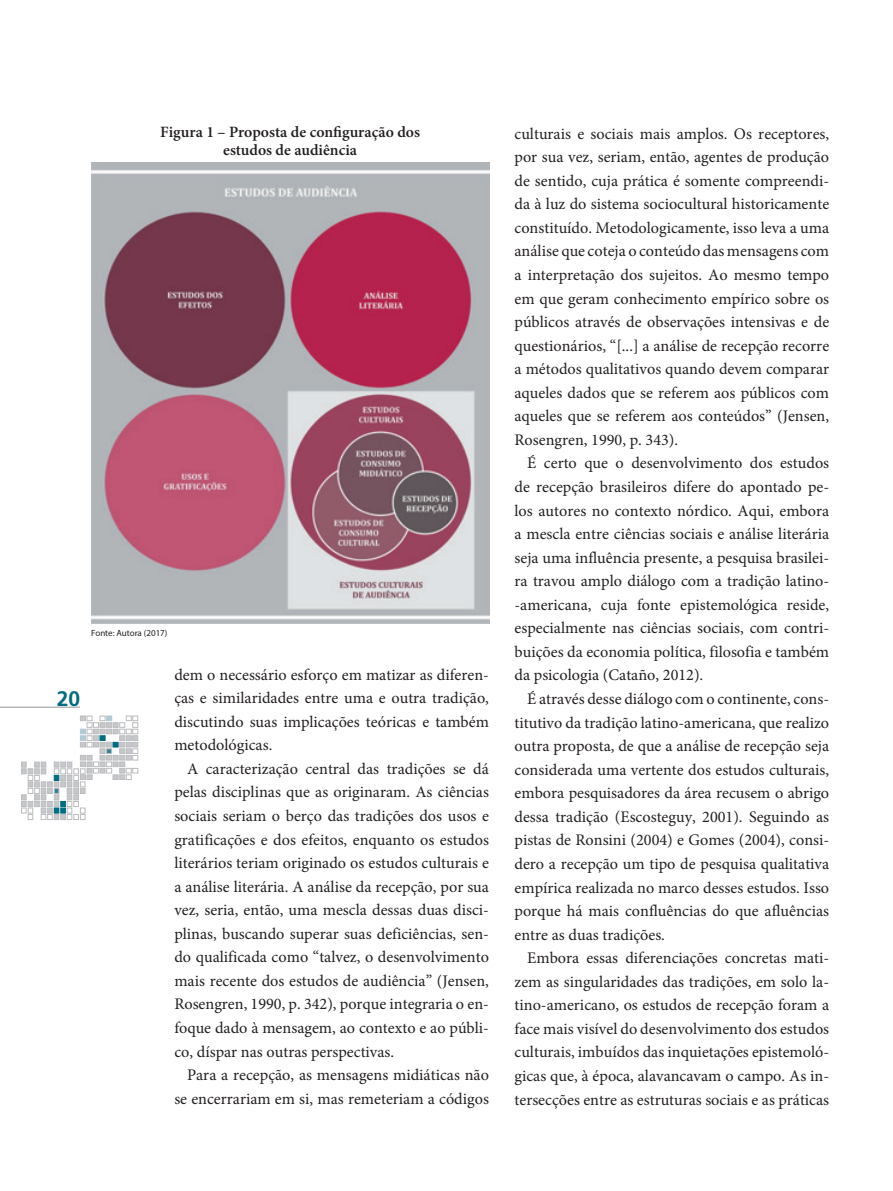
<style>
.page{position:relative;width:893px;height:1191px;background:#fff}
.page>*{position:absolute;margin:0;border:0;box-sizing:border-box;transform-origin:0 0}
.t1{font:700 21px "Frutiger";color:#006c81}
.t2{font:16.2px/23.5px "Minion Pro";color:#231f20;text-align:justify}
.t3{font:600 15.75px/18px "Minion Pro";color:#231f20;text-align:center}
.t4{font:9px "Myriad Pro";color:#231f20}
</style>
<div class="page">
<svg style="left:21px;top:716px;width:117px;height:103px"></svg>
<hr style="left:0;top:707px;width:80px;height:1px;background:#b2b3b7">
<img style="left:91px;top:162px;width:398px;height:462px">
<p class="t3" style="left:160px;top:123px;width:261px">Figura 1 – Proposta de configuração dos estudos de audiência</p>
<p class="t1" style="left:57px;top:686px;width:25px">20</p>
<p class="t4" style="left:91px;top:627px;width:78px">Fonte: Autora (2017)</p>
<p class="t2" style="left:174px;top:662px;width:316px">dem o necessário esforço em matizar as diferen&shy;ças e similaridades entre uma e outra tradição, discutindo suas implicações teóricas e também metodológicas.</p>
<p class="t2" style="left:174px;top:757px;width:316px;text-indent:13px">A caracterização central das tradições se dá pelas disciplinas que as originaram. As ciências sociais seriam o berço das tradições dos usos e gratificações e dos efeitos, enquanto os estudos literários teriam originado os estudos culturais e a análise literária. A análise da recepção, por sua vez, seria, então, uma mescla dessas duas disci&shy;plinas, buscando superar suas deficiências, sen&shy;do qualificada como “talvez, o desenvolvimento mais recente dos estudos de audiência” (Jensen, Rosengren, 1990, p. 342), porque integraria o en&shy;foque dado à mensagem, ao contexto e ao públi&shy;co, díspar nas outras perspectivas.</p>
<p class="t2" style="left:174px;top:1063px;width:316px;text-align:right">Para a recepção, as mensagens midiáticas não se encerrariam em si, mas remeteriam a códigos</p>
<p class="t2" style="left:514px;top:122px;width:316px">culturais e sociais mais amplos. Os receptores, por sua vez, seriam, então, agentes de produção de sentido, cuja prática é somente compreendi&shy;da à luz do sistema sociocultural historicamente constituído. Metodologicamente, isso leva a uma análise que coteja o conteúdo das mensagens com a interpretação dos sujeitos. Ao mesmo tempo em que geram conhecimento empírico sobre os públicos através de observações intensivas e de questionários, “[...] a análise de recepção recorre a métodos qualitativos quando devem comparar aqueles dados que se referem aos públicos com aqueles que se referem aos conteúdos” (Jensen, Rosengren, 1990, p. 343).</p>
<p class="t2" style="left:514px;top:451px;width:316px;text-indent:13px">É certo que o desenvolvimento dos estudos de recepção brasileiros difere do apontado pe&shy;los autores no contexto nórdico. Aqui, embora a mescla entre ciências sociais e análise literária seja uma influência presente, a pesquisa brasilei&shy;ra travou amplo diálogo com a tradição latino--americana, cuja fonte epistemológica reside, especialmente nas ciências sociais, com contri&shy;buições da economia política, filosofia e também da psicologia (Cataño, 2012).</p>
<p class="t2" style="left:514px;top:687px;width:316px;text-indent:13px">É através desse diálogo com o continente, cons&shy;titutivo da tradição latino-americana, que realizo outra proposta, de que a análise de recepção seja considerada uma vertente dos estudos culturais, embora pesquisadores da área recusem o abrigo dessa tradição (Escosteguy, 2001). Seguindo as pistas de Ronsini (2004) e Gomes (2004), consi&shy;dero a recepção um tipo de pesquisa qualitativa empírica realizada no marco desses estudos. Isso porque há mais confluências do que afluências entre as duas tradições.</p>
<p class="t2" style="left:514px;top:946px;width:316px;text-indent:13px">Embora essas diferenciações concretas mati&shy;zem as singularidades das tradições, em solo la&shy;tino-americano, os estudos de recepção foram a face mais visível do desenvolvimento dos estudos culturais, imbuídos das inquietações epistemoló&shy;gicas que, à época, alavancavam o campo. As in&shy;tersecções entre as estruturas sociais e as práticas</p>
</div>
